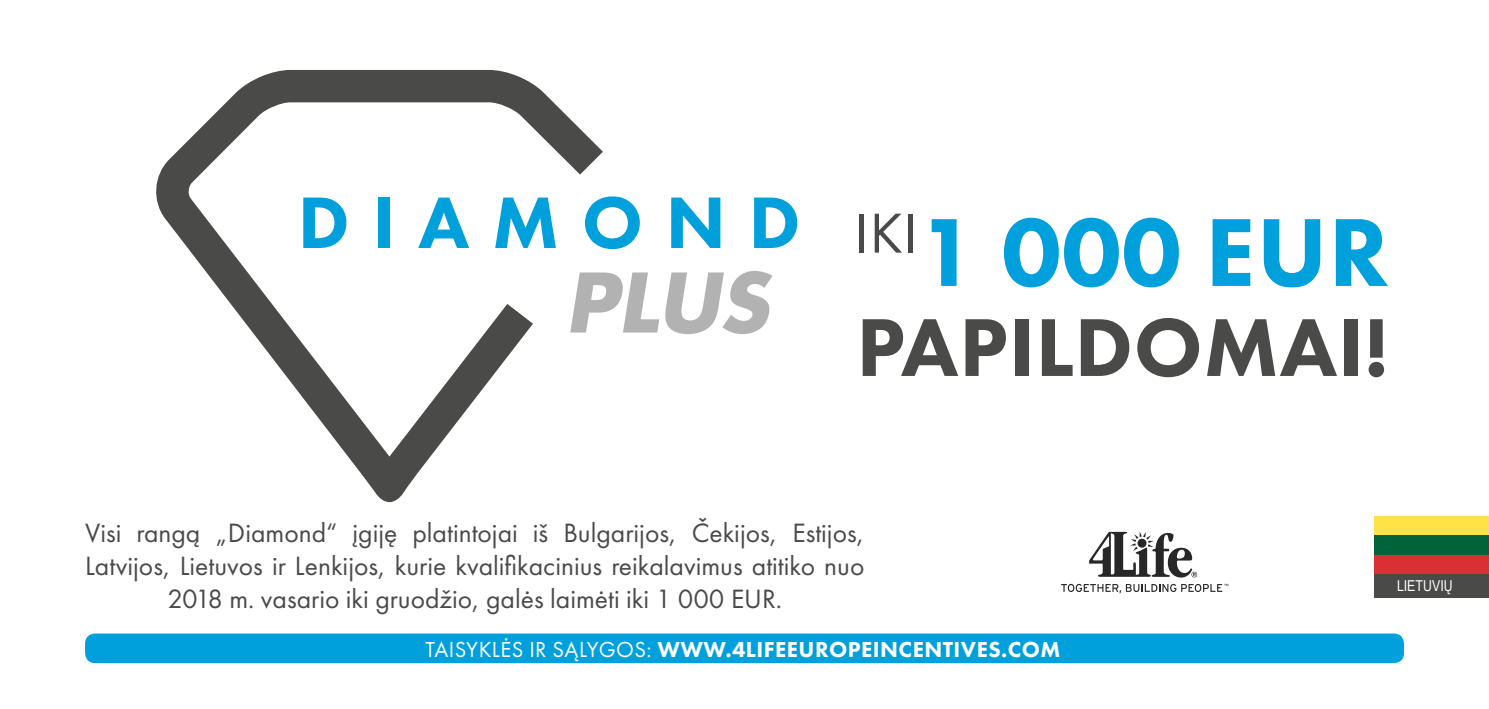
<style>
.page{position:relative;width:1489px;height:709px;background:#fff}
.page>*{position:absolute;margin:0;border:0;box-sizing:border-box;transform-origin:0 0}
.t1{font:800 100px "Futura PT";letter-spacing:.005em;color:#00a0dd}
.t2{font:800 85px "Futura PT";letter-spacing:.01em;color:#4a4a49}
.t3{font:27.5px/33px "Futura PT";color:#4a4a49;text-align:center}
.t4{font:800 22.5px "Futura PT";letter-spacing:.02em;color:#fff}
.t5{font:15px "Arial Narrow";letter-spacing:.005em;color:#fff}
.s1{font-weight:400}
</style>
<div class="page">
<svg style="left:1089px;top:531px;width:108px;height:46px"></svg>
<svg style="left:1061px;top:584px;width:167px;height:9px"></svg>
<div style="left:85px;top:633px;width:1318px;height:30px;background:#00a0dd;border-radius:10px"></div>
<div style="left:1374px;top:574px;width:114px;height:23px;background:#4a4a49"></div>
<svg style="left:156px;top:70px;width:447px;height:432px"></svg>
<svg style="left:303px;top:197px;width:43px;height:51px"></svg>
<div style="left:378px;top:197px;width:11px;height:51px;background:#00a0dd"></div>
<svg style="left:418px;top:197px;width:51px;height:51px"></svg>
<svg style="left:495px;top:197px;width:61px;height:51px"></svg>
<svg style="left:585px;top:196px;width:54px;height:53px"></svg>
<svg style="left:671px;top:197px;width:49px;height:51px"></svg>
<svg style="left:754px;top:197px;width:43px;height:51px"></svg>
<svg style="left:570px;top:271px;width:202px;height:63px"></svg>
<div style="left:1374px;top:516px;width:114px;height:19px;background:#ffe247"></div>
<div style="left:1374px;top:554px;width:114px;height:20px;background:#dc2f34"></div>
<div style="left:1374px;top:535px;width:114px;height:19px;background:#00633a"></div>
<p class="t1" style="left:854px;top:190px;width:536px"><sup>IKI</sup>1 000 EUR</p>
<p class="t2" style="left:856px;top:294px;width:533px">PAPILDOMAI!</p>
<p class="t3" style="left:85px;top:516px;width:780px">Visi rangą „Diamond“ įgiję platintojai iš Bulgarijos, Čekijos, Estijos,<br>Latvijos, Lietuvos ir Lenkijos, kurie kvalifikacinius reikalavimus atitiko nuo<br>2018 m. vasario iki gruodžio, galės laimėti iki 1 000 EUR.</p>
<p class="t4" style="left:425px;top:635px;width:636px"><span class="s1">TAISYKLĖS IR SĄLYGOS:</span> WWW.4LIFEEUROPEINCENTIVES.COM</p>
<p class="t5" style="left:1396px;top:575px;width:57px">LIETUVIŲ</p>
</div>
